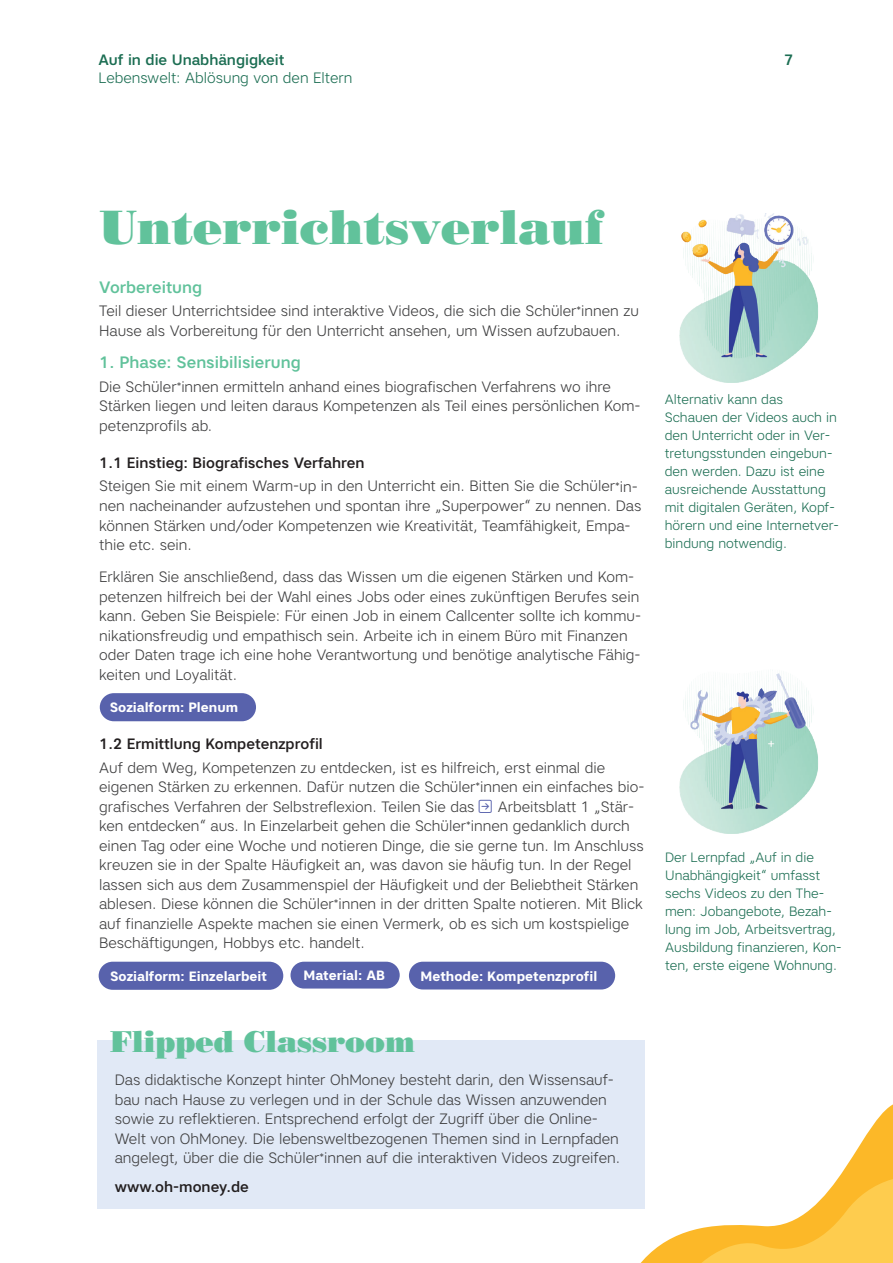
<style>
.page{position:relative;width:893px;height:1263px;background:#fff}
.page>*{position:absolute;margin:0;border:0;box-sizing:border-box;transform-origin:0 0}
.t1{font:48px "Bodoni Std Poster";color:#61c29b}
.t2{font:30px "Bodoni Std Poster";color:#61c29b}
.t3{font:500 16.5px "Artico";color:#61c29b}
.t4{font:300 15px/19.5px "Artico";color:#3e3e3f}
.t5{font:500 15px "Artico";color:#231f20}
.t6{font:300 15px "Artico";color:#1c6e53}
.t7{font:500 15px "Artico";color:#1c6e53}
.t8{font:300 13.5px/18px "Artico";color:#1c6e53}
.t9{font:700 13.5px "Artico";color:#fff}
.s1{font-weight:500;color:#231f20}
.s2{color:#5862ac}
</style>
<div class="page">
<svg style="left:848px;top:1104px;width:45px;height:59px;fill:#fcb828"></svg>
<svg style="left:640px;top:1163px;width:253px;height:100px"></svg>
<img style="left:679px;top:670px;width:139px;height:164px">
<img style="left:679px;top:214px;width:139px;height:168px">
<div style="left:99px;top:962px;width:184px;height:28px;background:#5862ac;border-radius:14px"></div>
<div style="left:100px;top:693px;width:156px;height:28px;background:#5862ac;border-radius:14px"></div>
<div style="left:290px;top:962px;width:110px;height:26px;background:#5862ac;border-radius:13px"></div>
<div style="left:409px;top:962px;width:206px;height:27px;background:#5862ac;border-radius:14px"></div>
<div style="left:98px;top:1040px;width:547px;height:169px;background:#e1e9f6"></div>
<p class="t7" style="left:98px;top:50px;width:188px">Auf in die Unabhängigkeit</p>
<p class="t7" style="left:784px;top:50px;width:11px">7</p>
<p class="t6" style="left:98px;top:68px;width:256px">Lebenswelt: Ablösung von den Eltern</p>
<h1 class="t1" style="left:100px;top:198px;width:505px">Unterrichtsverlauf</h1>
<p class="t3" style="left:99px;top:276px;width:105px">Vorbereitung</p>
<p class="t4" style="left:99px;top:301px;width:541px">Teil dieser Unterrichtsidee sind interaktive Videos, die sich die Schüler<sup>*</sup>innen zu<br>Hause als Vorbereitung für den Unterricht ansehen, um Wissen aufzubauen.</p>
<p class="t3" style="left:99px;top:352px;width:203px">1. Phase: Sensibilisierung</p>
<p class="t4" style="left:99px;top:377px;width:543px">Die Schüler<sup>*</sup>innen ermitteln anhand eines biografischen Verfahrens wo ihre<br>Stärken liegen und leiten daraus Kompetenzen als Teil eines persönlichen Kom&shy;petenzprofils ab.</p>
<p class="t4" style="left:99px;top:450px;width:540px;line-height:23.7px"><span class="s1">1.1 Einstieg: Biografisches Verfahren<br></span>Steigen Sie mit einem Warm-up in den Unterricht ein. Bitten Sie die Schüler<sup>*</sup>in-</p>
<p class="t4" style="left:99px;top:496px;width:544px">nen nacheinander aufzustehen und spontan ihre „Superpower“ zu nennen. Das können Stärken und/oder Kompetenzen wie Kreativität, Teamfähigkeit, Empa&shy;thie etc. sein.</p>
<p class="t4" style="left:99px;top:567px;width:543px">Erklären Sie anschließend, dass das Wissen um die eigenen Stärken und Kom&shy;petenzen hilfreich bei der Wahl eines Jobs oder eines zukünftigen Berufes sein kann. Geben Sie Beispiele: Für einen Job in einem Callcenter sollte ich kommu&shy;nikationsfreudig und empathisch sein. Arbeite ich in einem Büro mit Finanzen oder Daten trage ich eine hohe Verantwortung und benötige analytische Fähig&shy;keiten und Loyalität.</p>
<p class="t9" style="left:110px;top:698px;width:130px">Sozialform: Plenum</p>
<p class="t5" style="left:99px;top:734px;width:225px">1.2 Ermittlung Kompetenzprofil</p>
<p class="t4" style="left:99px;top:757px;width:547px">Auf dem Weg, Kompetenzen zu entdecken, ist es hilfreich, erst einmal die eigenen Stärken zu erkennen. Dafür nutzen die Schüler<sup>*</sup>innen ein einfaches bio&shy;grafisches Verfahren der Selbstreflexion. Teilen Sie das <span class="s2">★</span> Arbeitsblatt 1 „Stär&shy;ken entdecken“ aus. In Einzelarbeit gehen die Schüler<sup>*</sup>innen gedanklich durch einen Tag oder eine Woche und notieren Dinge, die sie gerne tun. Im Anschluss kreuzen sie in der Spalte Häufigkeit an, was davon sie häufig tun. In der Regel lassen sich aus dem Zusammenspiel der Häufigkeit und der Beliebtheit Stärken ablesen. Diese können die Schüler<sup>*</sup>innen in der dritten Spalte notieren. Mit Blick auf finanzielle Aspekte machen sie einen Vermerk, ob es sich um kostspielige Beschäftigungen, Hobbys etc. handelt.</p>
<p class="t9" style="left:110px;top:967px;width:158px">Sozialform: Einzelarbeit</p>
<p class="t9" style="left:304px;top:966px;width:83px">Material: AB</p>
<p class="t9" style="left:420px;top:967px;width:178px">Methode: Kompetenzprofil</p>
<h2 class="t2" style="left:111px;top:1023px;width:306px">Flipped Classroom</h2>
<p class="t4" style="left:115px;top:1070px;width:507px">Das didaktische Konzept hinter OhMoney besteht darin, den Wissensauf&shy;bau nach Hause zu verlegen und in der Schule das Wissen anzuwenden sowie zu reflektieren. Entsprechend erfolgt der Zugriff über die Online-Welt von OhMoney. Die lebensweltbezogenen Themen sind in Lernpfaden angelegt, über die die Schüler<sup>*</sup>innen auf die interaktiven Videos zugreifen.</p>
<p class="t5" style="left:115px;top:1176px;width:136px">www.oh-money.de</p>
<p class="t8" style="left:665px;top:390px;width:176px">Alternativ kann das<br>Schauen der Videos auch in den Unterricht oder in Ver&shy;tretungsstunden eingebun&shy;den werden. Dazu ist eine ausreichende Ausstattung mit digitalen Geräten, Kopf&shy;hörern und eine Internetver&shy;bindung notwendig.</p>
<p class="t8" style="left:665px;top:848px;width:178px">Der Lernpfad „Auf in die<br>Unabhängigkeit“ umfasst sechs Videos zu den The&shy;men: Jobangebote, Bezah&shy;lung im Job, Arbeitsvertrag,<br>Ausbildung finanzieren, Kon&shy;ten, erste eigene Wohnung.</p>
</div>
